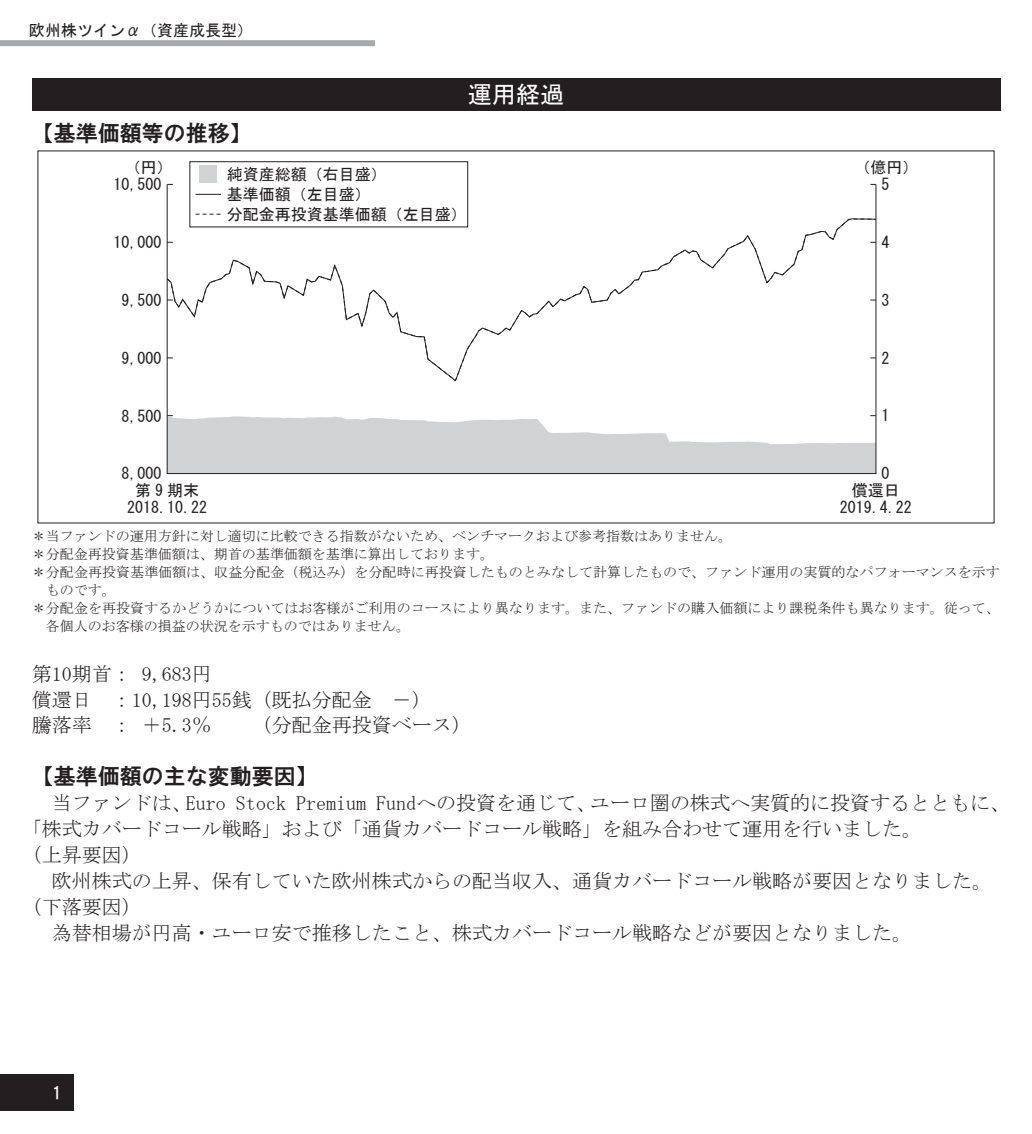
<style>
.page{position:relative;width:1032px;height:1134px;background:#fff}
.page>*{position:absolute;margin:0;border:0;box-sizing:border-box;transform-origin:0 0}
.t1{font:24px "MS Gothic";color:#fff}
.t2{font:22px "HGS Gothic E";color:#231f20}
.t3{font:20px/25.6px "MS Mincho";color:#231f20}
.t4{font:16.6px "HGS Gothic E";color:#fff}
.t5{font:16px/17px "MS Gothic";color:#231f20;text-align:center}
.t6{font:14px "MS Mincho";color:#231f20}
</style>
<div class="page">
<div style="left:0;top:1074px;width:74px;height:37px;background:#231f20"></div>
<div style="left:0;top:40px;width:375px;height:6px;background:#a8a9ad"></div>
<div style="left:32px;top:78px;width:968px;height:32px;background:#231f20"></div>
<svg style="left:169px;top:415px;width:705px;height:57px"></svg>
<svg style="left:166px;top:218px;width:711px;height:164px"></svg>
<div style="left:190px;top:162px;width:278px;height:65px;background:#fff"></div>
<div style="left:189px;top:161px;width:279px;height:66px;border:1px solid #231f20"></div>
<div style="left:200px;top:166px;width:17px;height:17px;background:#d1d2d4"></div>
<svg style="left:195px;top:194px;width:26px;height:1px"></svg>
<svg style="left:195px;top:214px;width:26px;height:1px"></svg>
<p class="t5" style="left:29px;top:22px;width:226px">欧州株ツインα（資産成長型）</p>
<p class="t1" style="left:468px;top:82px;width:97px">運用経過</p>
<p class="t2" style="left:32px;top:122px;width:222px">【基準価額等の推移】</p>
<p class="t5" style="left:125px;top:158px;width:50px">（円）</p>
<p class="t5" style="left:854px;top:158px;width:65px">（億円）</p>
<p class="t5" style="left:113px;top:176px;width:50px">10,500</p>
<p class="t5" style="left:227px;top:165px;width:241px;line-height:19.8px;text-align:left">純資産総額（右目盛）<br>基準価額（左目盛）<br>分配金再投資基準価額（左目盛）</p>
<p class="t5" style="left:881px;top:176px;width:9px">5</p>
<p class="t5" style="left:113px;top:234px;width:50px">10,000</p>
<p class="t5" style="left:881px;top:234px;width:9px">4</p>
<p class="t5" style="left:121px;top:292px;width:41px">9,500</p>
<p class="t5" style="left:881px;top:292px;width:9px">3</p>
<p class="t5" style="left:121px;top:349px;width:41px">9,000</p>
<p class="t5" style="left:881px;top:349px;width:9px">2</p>
<p class="t5" style="left:121px;top:407px;width:41px">8,500</p>
<p class="t5" style="left:881px;top:407px;width:9px">1</p>
<p class="t5" style="left:881px;top:465px;width:9px">0</p>
<p class="t5" style="left:121px;top:465px;width:41px">8,000</p>
<p class="t5" style="left:127px;top:481px;width:81px">第9期末<br>2018.10.22</p>
<p class="t5" style="left:840px;top:481px;width:73px">償還日<br>2019.4.22</p>
<p class="t6" style="left:32px;top:529px;width:702px">＊当ファンドの運用方針に対し適切に比較できる指数がないため、ベンチマークおよび参考指数はありません。</p>
<p class="t6" style="left:32px;top:547px;width:464px">＊分配金再投資基準価額は、期首の基準価額を基準に算出しております。</p>
<p class="t6" style="left:32px;top:565px;width:969px">＊分配金再投資基準価額は、収益分配金（税込み）を分配時に再投資したものとみなして計算したもので、ファンド運用の実質的なパフォーマンスを示す</p>
<p class="t6" style="left:46px;top:583px;width:71px">ものです。</p>
<p class="t6" style="left:32px;top:601px;width:969px">＊分配金を再投資するかどうかについてはお客様がご利用のコースにより異なります。また、ファンドの購入価額により課税条件も異なります。従って、</p>
<p class="t6" style="left:46px;top:619px;width:366px">各個人のお客様の損益の状況を示すものではありません。</p>
<p class="t3" style="left:32px;top:661px;width:401px">第10期首： 9,683円<br>償還日 ：10,198円55銭（既払分配金　－）騰落率 ：＋5.3％</p>
<p class="t3" style="left:252px;top:712px;width:221px">（分配金再投資ベース）</p>
<p class="t2" style="left:32px;top:765px;width:288px">【基準価額の主な変動要因】</p>
<p class="t3" style="left:22px;top:790px;width:990px;text-indent:30px">当ファンドは、Euro Stock Premium Fundへの投資を通じて、ユーロ圏の株式へ実質的に投資するとともに、「株式カバードコール戦略」および「通貨カバードコール戦略」を組み合わせて運用を行いました。<br>（上昇要因）</p>
<p class="t3" style="left:52px;top:868px;width:942px">欧州株式の上昇、保有していた欧州株式からの配当収入、通貨カバードコール戦略が要因となりました。</p>
<p class="t3" style="left:22px;top:894px;width:121px">（下落要因）</p>
<p class="t3" style="left:52px;top:920px;width:862px">為替相場が円高・ユーロ安で推移したこと、株式カバードコール戦略などが要因となりました。</p>
<p class="t4" style="left:52px;top:1085px;width:11px">1</p>
</div>
